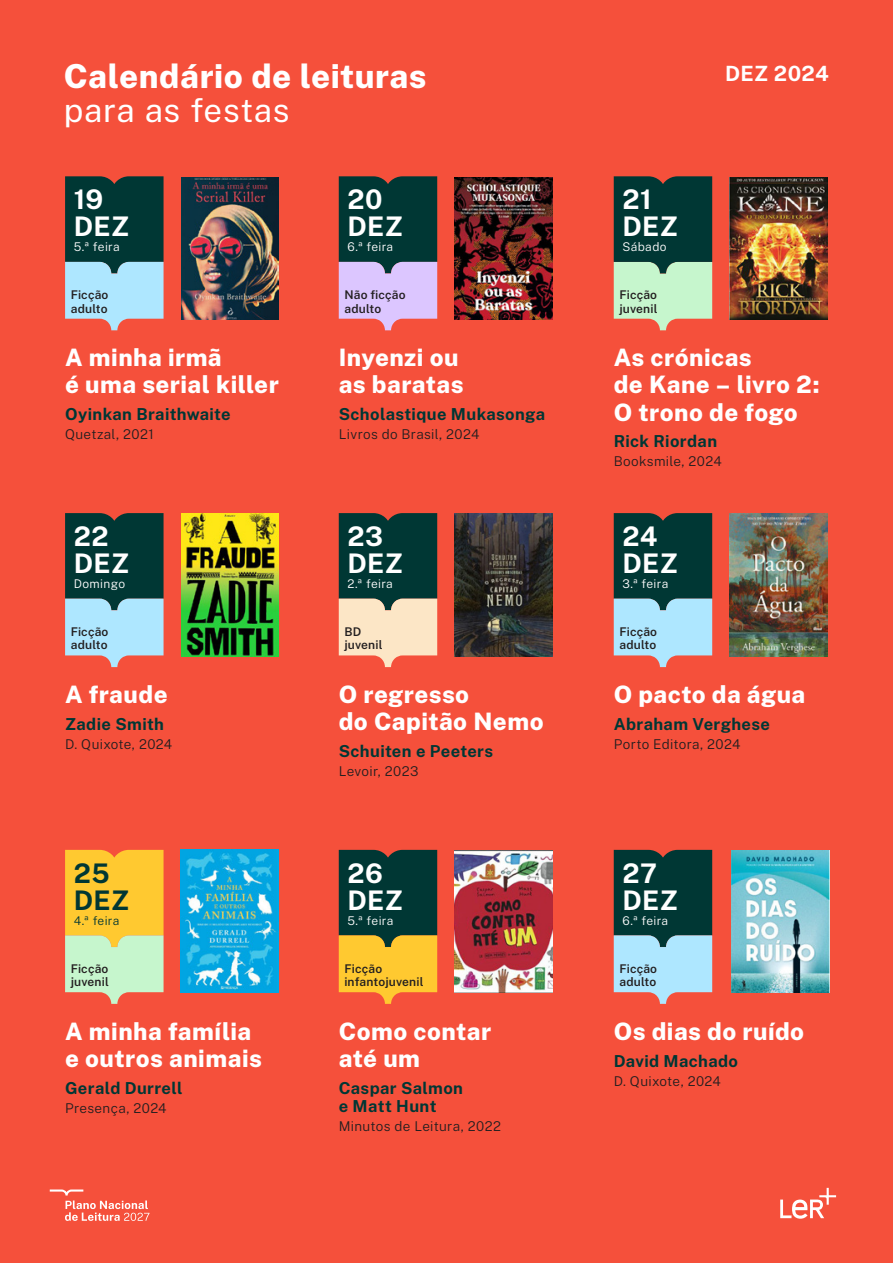
<style>
.page{position:relative;width:893px;height:1263px;background:#f5503b}
.page>*{position:absolute;margin:0;border:0;box-sizing:border-box;transform-origin:0 0}
.Titúlo{font:800 33px "Public Sans";letter-spacing:.015em;color:#fff}
.Titúlo-2{font:33px "Public Sans";letter-spacing:.02em;color:#fff}
.DATA_N__MES{font:700 27px/27px "Public Sans";letter-spacing:.015em;color:#fff}
.DATA_N__MES-2{font:700 27px/27px "Public Sans";color:#003734}
.Titúlo_Livro{font:800 24px/27px "Public Sans";letter-spacing:.02em;color:#fff}
.DATA_N__MES-3{font:700 21px "Public Sans";letter-spacing:.015em;color:#fff}
.Autores{font:700 16.5px/18px "Public Sans";letter-spacing:.025em;color:#003734}
.Casa_Editora{font:300 13.5px "Public Sans";letter-spacing:.025em;color:#231f20}
.Categoria{font:600 12px/13.5px "Public Sans";letter-spacing:.015em;color:#231f20}
.Dia{font:300 12px "Public Sans";letter-spacing:.025em;color:#fff}
.Dia-2{font:300 12px "Public Sans";letter-spacing:.025em;color:#003734}
</style>
<div class="page">
<img style="left:730px;top:177px;width:98px;height:142px">
<svg style="left:614px;top:176px;width:98px;height:154px;background:#5a7f6c"></svg>
<svg style="left:614px;top:850px;width:98px;height:154px;background:#52797f"></svg>
<img style="left:181px;top:177px;width:98px;height:142px">
<img style="left:181px;top:514px;width:98px;height:142px">
<img style="left:181px;top:850px;width:98px;height:142px">
<img style="left:455px;top:177px;width:98px;height:142px">
<img style="left:455px;top:514px;width:98px;height:142px">
<img style="left:455px;top:850px;width:98px;height:143px">
<img style="left:730px;top:514px;width:98px;height:142px">
<img style="left:731px;top:850px;width:98px;height:143px">
<svg style="left:65px;top:176px;width:99px;height:154px;background:#52797f"></svg>
<svg style="left:65px;top:513px;width:99px;height:154px;background:#52797f"></svg>
<svg style="left:65px;top:850px;width:99px;height:154px;background:#e9d06a"></svg>
<svg style="left:339px;top:176px;width:98px;height:154px;background:#626d7f"></svg>
<svg style="left:339px;top:513px;width:98px;height:154px;background:#6e796a"></svg>
<svg style="left:339px;top:850px;width:98px;height:154px;background:#706e33"></svg>
<svg style="left:614px;top:513px;width:98px;height:154px;background:#52797f"></svg>
<svg style="left:780px;top:1188px;width:56px;height:31px"></svg>
<svg style="left:50px;top:1189px;width:99px;height:32px"></svg>
<p class="Titúlo" style="left:64px;top:51px;width:364px">Calendário de leituras</p>
<p class="Titúlo-2" style="left:64px;top:87px;width:227px">para as festas</p>
<p class="DATA_N__MES" style="left:74px;top:184px;width:57px">19<br>DEZ</p>
<p class="Dia" style="left:74px;top:239px;width:47px">5.ª feira</p>
<p class="Categoria" style="left:71px;top:287px;width:39px">Ficção adulto</p>
<p class="Titúlo_Livro" style="left:65px;top:342px;width:215px">A minha irmã<br>é uma serial killer</p>
<p class="Autores" style="left:65px;top:404px;width:167px">Oyinkan Braithwaite</p>
<p class="Casa_Editora" style="left:65px;top:425px;width:90px">Quetzal, 2021</p>
<p class="DATA_N__MES" style="left:74px;top:521px;width:57px">22<br>DEZ</p>
<p class="Dia" style="left:74px;top:575px;width:53px">Domingo</p>
<p class="Categoria" style="left:71px;top:624px;width:39px">Ficção adulto</p>
<p class="Titúlo_Livro" style="left:65px;top:679px;width:104px">A fraude</p>
<p class="Autores" style="left:65px;top:714px;width:100px">Zadie Smith</p>
<p class="Casa_Editora" style="left:65px;top:735px;width:109px">D. Quixote, 2024</p>
<p class="DATA_N__MES-2" style="left:74px;top:858px;width:57px">25<br>DEZ</p>
<p class="Dia-2" style="left:74px;top:912px;width:47px">4.ª feira</p>
<p class="Categoria" style="left:71px;top:961px;width:40px">Ficção juvenil</p>
<p class="Titúlo_Livro" style="left:65px;top:1016px;width:198px">A minha família e outros animais</p>
<p class="Autores" style="left:65px;top:1077px;width:119px">Gerald Durrell</p>
<p class="Casa_Editora" style="left:65px;top:1098px;width:103px">Presença, 2024</p>
<p class="DATA_N__MES" style="left:347px;top:184px;width:57px">20<br>DEZ</p>
<p class="Dia" style="left:347px;top:239px;width:47px">6.ª feira</p>
<p class="Categoria" style="left:344px;top:287px;width:63px">Não ficção adulto</p>
<p class="Titúlo_Livro" style="left:339px;top:342px;width:126px">Inyenzi ou as baratas</p>
<p class="Autores" style="left:339px;top:404px;width:208px">Scholastique Mukasonga</p>
<p class="Casa_Editora" style="left:339px;top:425px;width:142px">Livros do Brasil, 2024</p>
<p class="DATA_N__MES" style="left:347px;top:521px;width:57px">23<br>DEZ</p>
<p class="Dia" style="left:347px;top:575px;width:47px">2.ª feira</p>
<p class="Categoria" style="left:344px;top:624px;width:40px">BD juvenil</p>
<p class="Titúlo_Livro" style="left:339px;top:679px;width:206px">O regresso<br>do Capitão Nemo</p>
<p class="Autores" style="left:339px;top:741px;width:156px">Schuiten e Peeters</p>
<p class="Casa_Editora" style="left:339px;top:762px;width:81px">Levoir, 2023</p>
<p class="DATA_N__MES" style="left:347px;top:858px;width:57px">26<br>DEZ</p>
<p class="Dia" style="left:347px;top:912px;width:47px">5.ª feira</p>
<p class="Categoria" style="left:344px;top:961px;width:81px">Ficção infantojuvenil</p>
<p class="Titúlo_Livro" style="left:339px;top:1016px;width:154px">Como contar até um</p>
<p class="Autores" style="left:339px;top:1077px;width:126px">Caspar Salmon e Matt Hunt</p>
<p class="Casa_Editora" style="left:339px;top:1116px;width:164px">Minutos de Leitura, 2022</p>
<p class="DATA_N__MES" style="left:622px;top:184px;width:57px">21<br>DEZ</p>
<p class="Dia" style="left:622px;top:239px;width:46px">Sábado</p>
<p class="Categoria" style="left:619px;top:287px;width:40px">Ficção juvenil</p>
<p class="DATA_N__MES-3" style="left:725px;top:57px;width:105px">DEZ 2024</p>
<p class="Titúlo_Livro" style="left:614px;top:342px;width:207px">As crónicas<br>de Kane – livro 2:<br>O trono de fogo</p>
<p class="Autores" style="left:614px;top:431px;width:105px">Rick Riordan</p>
<p class="Casa_Editora" style="left:614px;top:452px;width:109px">Booksmile, 2024</p>
<p class="DATA_N__MES" style="left:622px;top:521px;width:57px">24<br>DEZ</p>
<p class="Dia" style="left:622px;top:575px;width:47px">3.ª feira</p>
<p class="Categoria" style="left:619px;top:624px;width:39px">Ficção adulto</p>
<p class="Titúlo_Livro" style="left:614px;top:679px;width:193px">O pacto da água</p>
<p class="Autores" style="left:614px;top:714px;width:158px">Abraham Verghese</p>
<p class="Casa_Editora" style="left:614px;top:735px;width:128px">Porto Editora, 2024</p>
<p class="DATA_N__MES" style="left:622px;top:858px;width:57px">27<br>DEZ</p>
<p class="Dia" style="left:622px;top:912px;width:47px">6.ª feira</p>
<p class="Categoria" style="left:619px;top:961px;width:39px">Ficção adulto</p>
<p class="Titúlo_Livro" style="left:614px;top:1016px;width:192px">Os dias do ruído</p>
<p class="Autores" style="left:614px;top:1050px;width:126px">David Machado</p>
<p class="Casa_Editora" style="left:614px;top:1071px;width:109px">D. Quixote, 2024</p>
</div>
